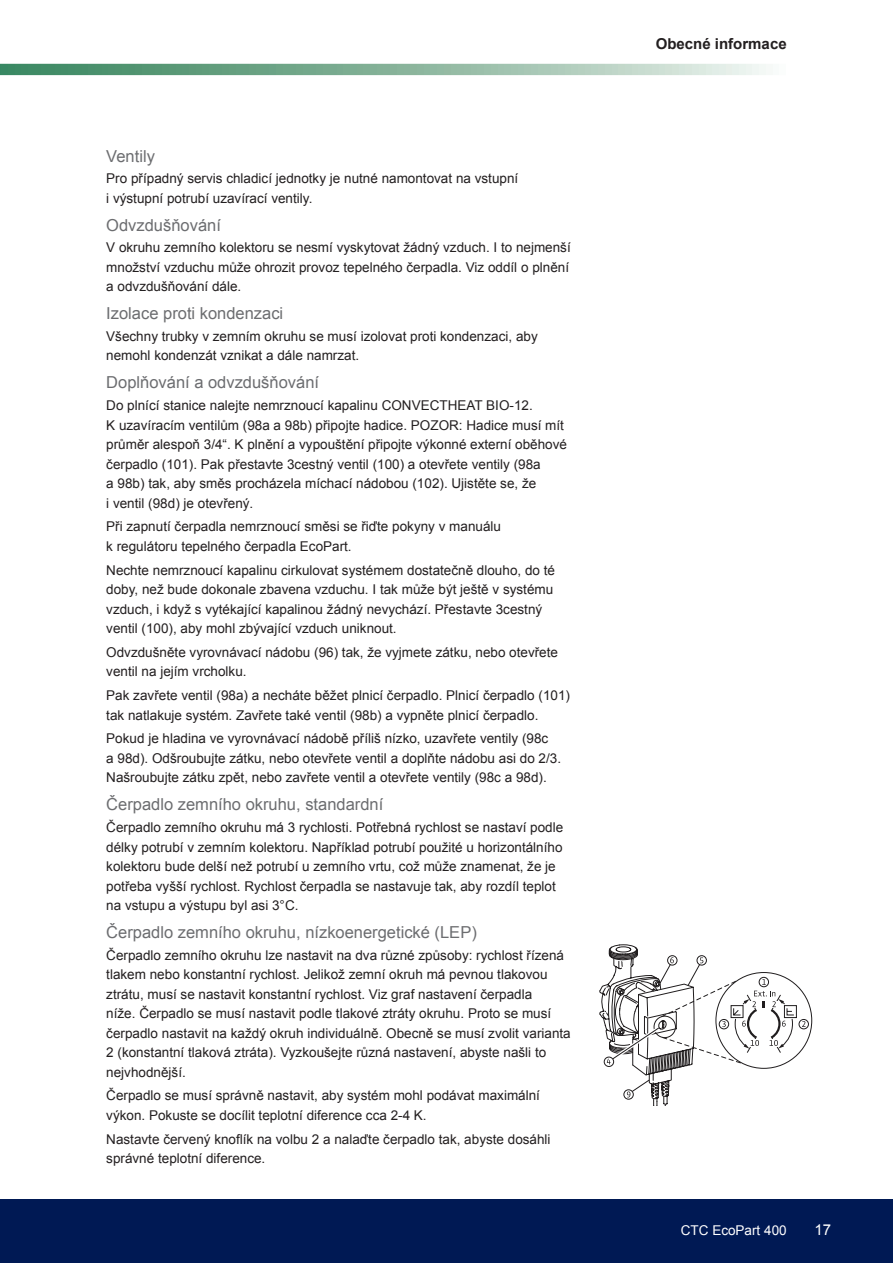
<style>
.page{position:relative;width:893px;height:1263px;background:#fff}
.page>*{position:absolute;margin:0;border:0;box-sizing:border-box;transform-origin:0 0}
.t1{font:16.5px "Arial";color:#6c6d70}
.t2{font:700 15px "Arial";color:#231f20}
.t3{font:15px "Arial";color:#fff}
.t4{font:13.5px/19.5px "Arial";color:#231f20}
.t5{font:13.5px "Arial";color:#fff}
</style>
<div class="page">
<svg style="left:0;top:64px;width:766px;height:11px;background:#89b59d"></svg>
<div style="left:0;top:1199px;width:893px;height:64px;background:#001954"></div>
<div style="left:799px;top:1019px;width:10px;height:10px;border:1px solid #201d1e;border-radius:50%"></div>
<svg style="left:599px;top:944px;width:206px;height:162px"></svg>
<p class="t1" style="left:106px;top:145px;width:50px">Ventily</p>
<p class="t4" style="left:106px;top:169px;width:413px">Pro případný servis chladicí jednotky je nutné namontovat na vstupní i výstupní potrubí uzavírací ventily.</p>
<p class="t1" style="left:106px;top:214px;width:116px">Odvzdušňování</p>
<p class="t4" style="left:106px;top:238px;width:466px">V okruhu zemního kolektoru se nesmí vyskytovat žádný vzduch. I to nejmenší množství vzduchu může ohrozit provoz tepelného čerpadla. Viz oddíl o plnění a odvzdušňování dále.</p>
<p class="t1" style="left:106px;top:303px;width:178px">Izolace proti kondenzaci</p>
<p class="t4" style="left:106px;top:327px;width:433px">Všechny trubky v zemním okruhu se musí izolovat proti kondenzaci, aby nemohl kondenzát vznikat a dále namrzat.</p>
<p class="t1" style="left:106px;top:372px;width:214px">Doplňování a odvzdušňování</p>
<p class="t4" style="left:106px;top:396px;width:462px">Do plnící stanice nalejte nemrznoucí kapalinu CONVECTHEAT BIO-12.<br>K uzavíracím ventilům (98a a 98b) připojte hadice. POZOR: Hadice musí mít průměr alespoň 3/4“. K plnění a vypouštění připojte výkonné externí oběhové čerpadlo (101). Pak přestavte 3cestný ventil (100) a otevřete ventily (98a<br>a 98b) tak, aby směs procházela míchací nádobou (102). Ujistěte se, že<br>i ventil (98d) je otevřený.</p>
<p class="t4" style="left:106px;top:517px;width:396px">Při zapnutí čerpadla nemrznoucí směsi se řiďte pokyny v manuálu k regulátoru tepelného čerpadla EcoPart.</p>
<p class="t4" style="left:106px;top:560px;width:450px">Nechte nemrznoucí kapalinu cirkulovat systémem dostatečně dlouho, do té doby, než bude dokonale zbavena vzduchu. I tak může být ještě v systému vzduch, i když s vytékající kapalinou žádný nevychází. Přestavte 3cestný ventil (100), aby mohl zbývající vzduch uniknout.</p>
<p class="t4" style="left:106px;top:642px;width:453px">Odvzdušněte vyrovnávací nádobu (96) tak, že vyjmete zátku, nebo otevřete ventil na jejím vrcholku.</p>
<p class="t4" style="left:106px;top:686px;width:465px">Pak zavřete ventil (98a) a necháte běžet plnicí čerpadlo. Plnicí čerpadlo (101) tak natlakuje systém. Zavřete také ventil (98b) a vypněte plnicí čerpadlo.</p>
<p class="t4" style="left:106px;top:729px;width:456px">Pokud je hladina ve vyrovnávací nádobě příliš nízko, uzavřete ventily (98c<br>a 98d). Odšroubujte zátku, nebo otevřete ventil a doplňte nádobu asi do 2/3.<br>Našroubujte zátku zpět, nebo zavřete ventil a otevřete ventily (98c a 98d).</p>
<p class="t1" style="left:106px;top:794px;width:278px">Čerpadlo zemního okruhu, standardní</p>
<p class="t4" style="left:106px;top:818px;width:458px">Čerpadlo zemního okruhu má 3 rychlosti. Potřebná rychlost se nastaví podle délky potrubí v zemním kolektoru. Například potrubí použité u horizontálního kolektoru bude delší než potrubí u zemního vrtu, což může znamenat, že je potřeba vyšší rychlost. Rychlost čerpadla se nastavuje tak, aby rozdíl teplot na vstupu a výstupu byl asi 3°C.</p>
<p class="t1" style="left:106px;top:921px;width:372px">Čerpadlo zemního okruhu, nízkoenergetické (LEP)</p>
<p class="t4" style="left:106px;top:945px;width:466px">Čerpadlo zemního okruhu lze nastavit na dva různé způsoby: rychlost řízená tlakem nebo konstantní rychlost. Jelikož zemní okruh má pevnou tlakovou ztrátu, musí se nastavit konstantní rychlost. Viz graf nastavení čerpadla<br>níže. Čerpadlo se musí nastavit podle tlakové ztráty okruhu. Proto se musí čerpadlo nastavit na každý okruh individuálně. Obecně se musí zvolit varianta 2 (konstantní tlaková ztráta). Vyzkoušejte různá nastavení, abyste našli to nejvhodnější.</p>
<p class="t4" style="left:106px;top:1086px;width:435px">Čerpadlo se musí správně nastavit, aby systém mohl podávat maximální výkon. Pokuste se docílit teplotní diference cca 2-4 K.</p>
<p class="t4" style="left:106px;top:1129px;width:446px">Nastavte červený knoflík na volbu 2 a nalaďte čerpadlo tak, abyste dosáhli správné teplotní diference.</p>
<p class="t2" style="left:656px;top:34px;width:132px">Obecné informace</p>
<p class="t5" style="left:681px;top:1221px;width:107px">CTC EcoPart 400</p>
<p class="t3" style="left:815px;top:1220px;width:18px">17</p>
</div>
